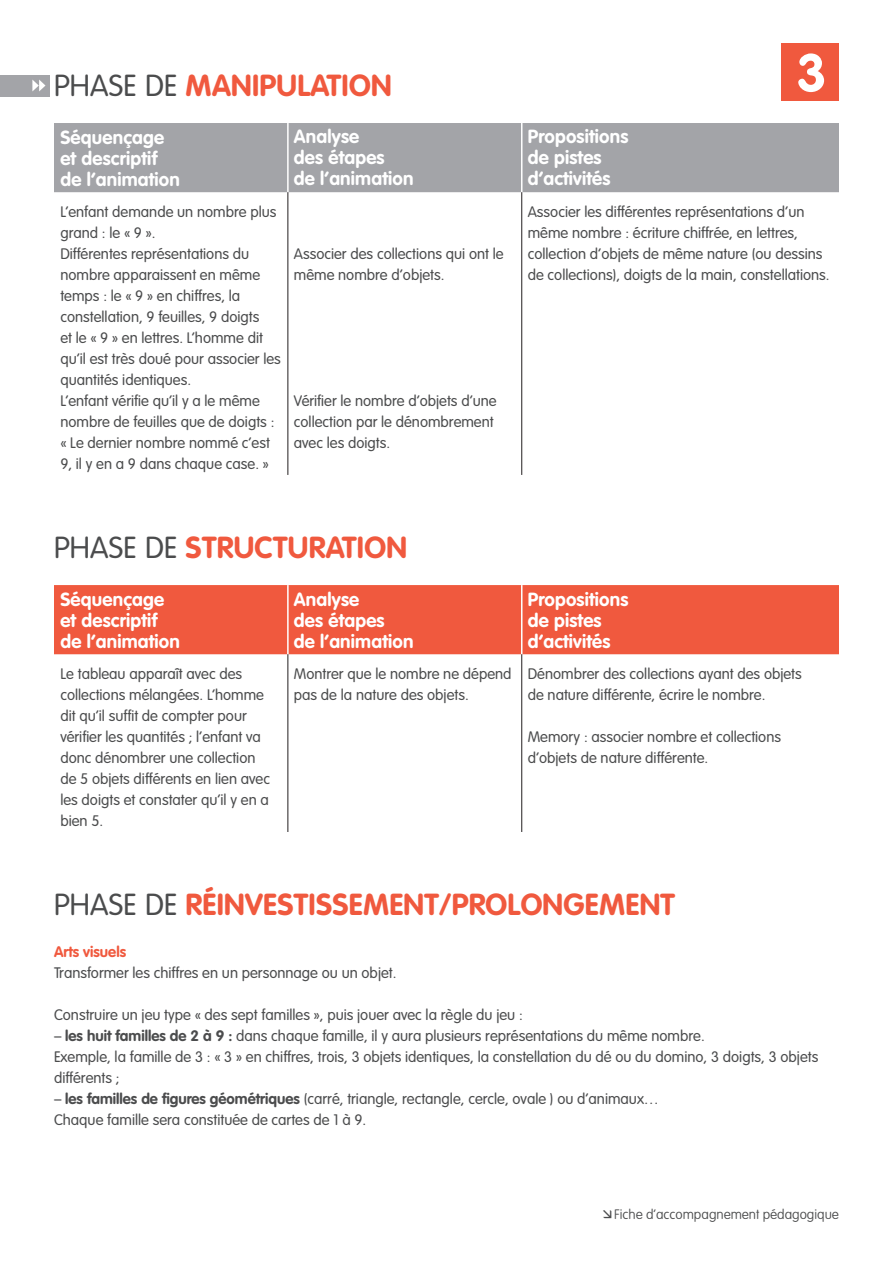
<style>
.page{position:relative;width:893px;height:1263px;background:#fff}
.page>*{position:absolute;margin:0;border:0;box-sizing:border-box;transform-origin:0 0}
.t1{font:700 52.5px "VAG Rounded Std";color:#fff}
._03_Tablo_Surtitre_G{font:700 30px "VAG Rounded Std";letter-spacing:.01em;color:#f0593e}
._03_Tablo_Titre_têti{font:700 18.75px/21px "VAG Rounded Std";letter-spacing:.01em;color:#fff}
._04_Tablo_Txt_couran{font:300 15px/21px "VAG Rounded Std";color:#4b4c4d}
.t2{font:100 13.5px "VAG Rounded Std";color:#4b4c4d}
.s1{font-weight:300;color:#4b4c4d}
.s2{font-weight:700;color:#f0593e}
.s3{font-weight:700}
</style>
<div class="page">
<div style="left:781px;top:43px;width:58px;height:58px;background:#f0593e"></div>
<div style="left:54px;top:123px;width:785px;height:69px;background:#a3a4a8"></div>
<hr style="left:287px;top:123px;width:2px;height:69px;background:#fff">
<hr style="left:521px;top:123px;width:1px;height:69px;background:#fff">
<hr style="left:288px;top:192px;width:1px;height:283px;background:#231f20">
<hr style="left:521px;top:192px;width:1px;height:283px;background:#231f20">
<div style="left:54px;top:585px;width:785px;height:69px;background:#f0593e"></div>
<hr style="left:287px;top:585px;width:2px;height:69px;background:#fff">
<hr style="left:521px;top:585px;width:1px;height:69px;background:#fff">
<hr style="left:288px;top:654px;width:1px;height:178px;background:#231f20">
<hr style="left:521px;top:654px;width:1px;height:178px;background:#231f20">
<div style="left:0;top:75px;width:50px;height:21px;background:#a3a4a8"></div>
<svg style="left:32px;top:80px;width:13px;height:11px"></svg>
<p class="_03_Tablo_Surtitre_G" style="left:54px;top:68px;width:339px"><span class="s1">PHASE DE</span> MANIPULATION</p>
<h1 class="t1" style="left:797px;top:42px;width:32px">3</h1>
<p class="_03_Tablo_Titre_têti" style="left:60px;top:127px;width:121px">Séquençage et descriptif de l’animation</p>
<p class="_03_Tablo_Titre_têti" style="left:294px;top:127px;width:121px">Analyse<br>des étapes<br>de l’animation</p>
<p class="_03_Tablo_Titre_têti" style="left:528px;top:127px;width:102px">Propositions de pistes d’activités</p>
<p class="_04_Tablo_Txt_couran" style="left:60px;top:201px;width:218px">L’enfant demande un nombre plus grand : le « 9 ».</p>
<p class="_04_Tablo_Txt_couran" style="left:60px;top:243px;width:222px">Différentes représentations du nombre apparaissent en même temps : le « 9 » en chiffres, la constellation, 9 feuilles, 9 doigts<br>et le « 9 » en lettres. L’homme dit qu’il est très doué pour associer les quantités identiques.</p>
<p class="_04_Tablo_Txt_couran" style="left:60px;top:390px;width:216px">L’enfant vérifie qu’il y a le même nombre de feuilles que de doigts : « Le dernier nombre nommé c’est<br>9, il y en a 9 dans chaque case. »</p>
<p class="_04_Tablo_Txt_couran" style="left:528px;top:201px;width:303px">Associer les différentes représentations d’un même nombre : écriture chiffrée, en lettres, collection d’objets de même nature (ou dessins de collections), doigts de la main, constellations.</p>
<p class="_04_Tablo_Txt_couran" style="left:294px;top:243px;width:211px">Associer des collections qui ont le même nombre d’objets.</p>
<p class="_04_Tablo_Txt_couran" style="left:294px;top:390px;width:204px">Vérifier le nombre d’objets d’une collection par le dénombrement avec les doigts.</p>
<p class="_03_Tablo_Surtitre_G" style="left:54px;top:530px;width:354px"><span class="s1">PHASE DE</span> STRUCTURATION</p>
<p class="_03_Tablo_Titre_têti" style="left:60px;top:589px;width:121px">Séquençage et descriptif de l’animation</p>
<p class="_03_Tablo_Titre_têti" style="left:294px;top:589px;width:121px">Analyse<br>des étapes<br>de l’animation</p>
<p class="_03_Tablo_Titre_têti" style="left:528px;top:589px;width:102px">Propositions de pistes d’activités</p>
<p class="_04_Tablo_Txt_couran" style="left:60px;top:663px;width:211px">Le tableau apparaît avec des collections mélangées. L’homme dit qu’il suffit de compter pour vérifier les quantités ; l’enfant va donc dénombrer une collection de 5 objets différents en lien avec les doigts et constater qu’il y en a bien 5.</p>
<p class="_04_Tablo_Txt_couran" style="left:294px;top:663px;width:219px">Montrer que le nombre ne dépend pas de la nature des objets.</p>
<p class="_04_Tablo_Txt_couran" style="left:528px;top:663px;width:276px">Dénombrer des collections ayant des objets de nature différente, écrire le nombre.</p>
<p class="_04_Tablo_Txt_couran" style="left:528px;top:726px;width:255px">Memory : associer nombre et collections d’objets de nature différente.</p>
<p class="_03_Tablo_Surtitre_G" style="left:54px;top:887px;width:622px"><span class="s1">PHASE DE</span> RÉINVESTISSEMENT/PROLONGEMENT</p>
<p class="_04_Tablo_Txt_couran" style="left:54px;top:942px;width:344px"><span class="s2">Arts visuels<br></span>Transformer les chiffres en un personnage ou un objet.</p>
<p class="_04_Tablo_Txt_couran" style="left:54px;top:1005px;width:470px">Construire un jeu type « des sept familles », puis jouer avec la règle du jeu :</p>
<p class="_04_Tablo_Txt_couran" style="left:54px;top:1026px;width:652px">– <span class="s3">les huit familles de 2 à 9 :</span> dans chaque famille, il y aura plusieurs représentations du même nombre.</p>
<p class="_04_Tablo_Txt_couran" style="left:54px;top:1047px;width:766px">Exemple, la famille de 3 : « 3 » en chiffres, trois, 3 objets identiques, la constellation du dé ou du domino, 3 doigts, 3 objets différents ;</p>
<p class="_04_Tablo_Txt_couran" style="left:54px;top:1089px;width:606px">– <span class="s3">les familles de figures géométriques</span> (carré, triangle, rectangle, cercle, ovale ) ou d’animaux…</p>
<p class="_04_Tablo_Txt_couran" style="left:54px;top:1110px;width:314px">Chaque famille sera constituée de cartes de 1 à 9.</p>
<p class="t2" style="left:614px;top:1207px;width:226px">Fiche d’accompagnement pédagogique</p>
</div>
